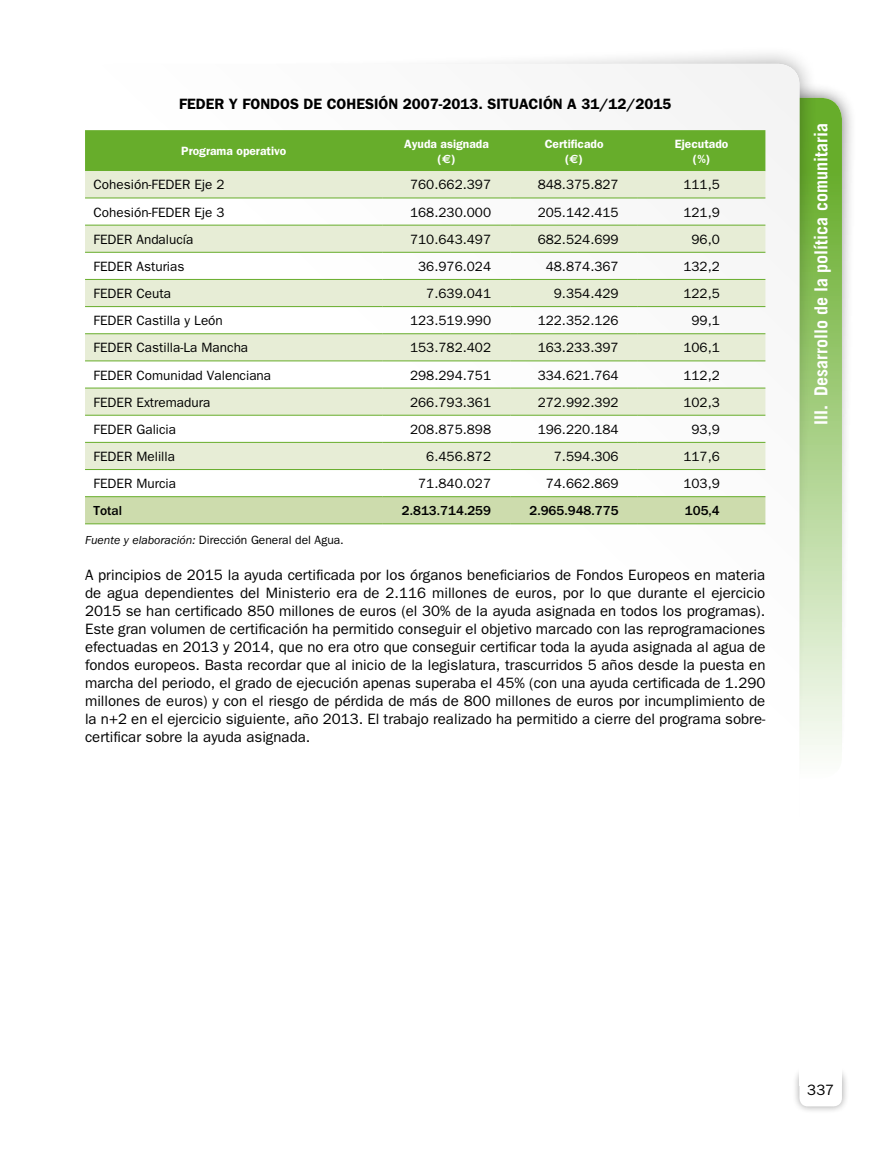
<style>
.page{position:relative;width:893px;height:1149px;background:#fff}
.page>*{position:absolute;margin:0;border:0;box-sizing:border-box;transform-origin:0 0}
.t1{font:700 18px "Trade Gothic";color:#fff}
.Texto_general{font:15px/18px "Franklin Gothic";color:#000;text-align:justify}
.Tit__Tabla_-_num{font:600 15px "Franklin Gothic";color:#000}
.Texto_tabla{font:13.5px "Franklin Gothic";color:#000}
.Texto_tabla_izda{font:13.5px "Franklin Gothic";color:#000}
.Texto_tabla-2{font:500 13.5px "Franklin Gothic";color:#000}
.Texto_tabla_izda-2{font:500 13.5px "Franklin Gothic";color:#000}
.Cabecera_tabla{font:600 12px "Franklin Gothic";color:#fff}
.Fuente_Grafico{font:12px "Franklin Gothic";color:#000}
.s1{font-family:"Euro Sans";font-weight:700}
.s2{font-style:italic}
</style>
<div class="page">
<div style="left:742px;top:82px;width:115px;height:691px;background:#000;opacity:.6"></div>
<div style="left:757px;top:98px;width:85px;height:680px;background:linear-gradient(to bottom,#59a517,#fbfdfa);border-radius:21px"></div>
<div style="left:150px;top:45px;width:668px;height:923px;background:#000;opacity:.4"></div>
<div style="left:85px;top:64px;width:714px;height:969px;background:#fff;border-radius:21px"></div>
<div style="left:792px;top:1064px;width:58px;height:49px;background:#000;opacity:.4"></div>
<div style="left:799px;top:1071px;width:43px;height:35px;background:#fff;border-radius:9px"></div>
<div style="left:799px;top:1063px;width:43px;height:21px;background:#fff"></div>
<div style="left:85px;top:130px;width:680px;height:41px;background:#67ad2b"></div>
<svg style="left:85px;top:171px;width:680px;height:298px;fill:#e7edd6"></svg>
<div style="left:85px;top:497px;width:680px;height:26px;background:#cddcad"></div>
<hr style="left:85px;top:197px;width:298px;height:1px;background:#67ad2b">
<hr style="left:383px;top:197px;width:127px;height:1px;background:#67ad2b">
<hr style="left:510px;top:197px;width:128px;height:1px;background:#67ad2b">
<hr style="left:638px;top:197px;width:127px;height:1px;background:#67ad2b">
<hr style="left:85px;top:225px;width:298px;height:1px;background:#67ad2b">
<hr style="left:383px;top:225px;width:127px;height:1px;background:#67ad2b">
<hr style="left:510px;top:225px;width:128px;height:1px;background:#67ad2b">
<hr style="left:638px;top:225px;width:127px;height:1px;background:#67ad2b">
<hr style="left:85px;top:252px;width:298px;height:1px;background:#67ad2b">
<hr style="left:383px;top:252px;width:127px;height:1px;background:#67ad2b">
<hr style="left:510px;top:252px;width:128px;height:1px;background:#67ad2b">
<hr style="left:638px;top:252px;width:127px;height:1px;background:#67ad2b">
<hr style="left:85px;top:279px;width:298px;height:1px;background:#67ad2b">
<hr style="left:383px;top:279px;width:127px;height:1px;background:#67ad2b">
<hr style="left:510px;top:279px;width:128px;height:1px;background:#67ad2b">
<hr style="left:638px;top:279px;width:127px;height:1px;background:#67ad2b">
<hr style="left:85px;top:306px;width:298px;height:1px;background:#67ad2b">
<hr style="left:383px;top:306px;width:127px;height:1px;background:#67ad2b">
<hr style="left:510px;top:306px;width:128px;height:1px;background:#67ad2b">
<hr style="left:638px;top:306px;width:127px;height:1px;background:#67ad2b">
<hr style="left:85px;top:333px;width:298px;height:1px;background:#67ad2b">
<hr style="left:383px;top:333px;width:127px;height:1px;background:#67ad2b">
<hr style="left:510px;top:333px;width:128px;height:1px;background:#67ad2b">
<hr style="left:638px;top:333px;width:127px;height:1px;background:#67ad2b">
<hr style="left:85px;top:360px;width:298px;height:1px;background:#67ad2b">
<hr style="left:383px;top:360px;width:127px;height:1px;background:#67ad2b">
<hr style="left:510px;top:360px;width:128px;height:1px;background:#67ad2b">
<hr style="left:638px;top:360px;width:127px;height:1px;background:#67ad2b">
<hr style="left:85px;top:387px;width:298px;height:1px;background:#67ad2b">
<hr style="left:383px;top:387px;width:127px;height:1px;background:#67ad2b">
<hr style="left:510px;top:387px;width:128px;height:1px;background:#67ad2b">
<hr style="left:638px;top:387px;width:127px;height:1px;background:#67ad2b">
<hr style="left:85px;top:414px;width:298px;height:1px;background:#67ad2b">
<hr style="left:383px;top:414px;width:127px;height:1px;background:#67ad2b">
<hr style="left:510px;top:414px;width:128px;height:1px;background:#67ad2b">
<hr style="left:638px;top:414px;width:127px;height:1px;background:#67ad2b">
<hr style="left:85px;top:442px;width:298px;height:1px;background:#67ad2b">
<hr style="left:383px;top:442px;width:127px;height:1px;background:#67ad2b">
<hr style="left:510px;top:442px;width:128px;height:1px;background:#67ad2b">
<hr style="left:638px;top:442px;width:127px;height:1px;background:#67ad2b">
<hr style="left:85px;top:469px;width:298px;height:1px;background:#67ad2b">
<hr style="left:383px;top:469px;width:127px;height:1px;background:#67ad2b">
<hr style="left:510px;top:469px;width:128px;height:1px;background:#67ad2b">
<hr style="left:638px;top:469px;width:127px;height:1px;background:#67ad2b">
<hr style="left:85px;top:496px;width:298px;height:1px;background:#67ad2b">
<hr style="left:383px;top:496px;width:127px;height:1px;background:#67ad2b">
<hr style="left:510px;top:496px;width:128px;height:1px;background:#67ad2b">
<hr style="left:638px;top:496px;width:127px;height:1px;background:#67ad2b">
<hr style="left:85px;top:523px;width:298px;height:1px;background:#67ad2b">
<hr style="left:383px;top:523px;width:127px;height:1px;background:#67ad2b">
<hr style="left:510px;top:523px;width:128px;height:1px;background:#67ad2b">
<hr style="left:638px;top:523px;width:127px;height:1px;background:#67ad2b">
<p class="Tit__Tabla_-_num" style="left:179px;top:95px;width:494px">FEDER Y FONDOS DE COHESIÓN 2007-2013. SITUACIÓN A 31/12/2015</p>
<p class="Cabecera_tabla" style="left:181px;top:144px;width:107px">Programa operativo</p>
<p class="Cabecera_tabla" style="left:545px;top:136px;width:60px">Certificado</p>
<p class="Cabecera_tabla" style="left:565px;top:151px;width:20px">(<span class="s1">€</span>)</p>
<p class="Cabecera_tabla" style="left:404px;top:136px;width:86px">Ayuda asignada</p>
<p class="Cabecera_tabla" style="left:437px;top:151px;width:20px">(<span class="s1">€</span>)</p>
<p class="Cabecera_tabla" style="left:675px;top:136px;width:55px">Ejecutado</p>
<p class="Cabecera_tabla" style="left:693px;top:151px;width:19px">(%)</p>
<p class="Texto_tabla_izda" style="left:94px;top:177px;width:132px">Cohesión-FEDER Eje 2</p>
<p class="Texto_tabla" style="left:410px;top:177px;width:82px">760.662.397</p>
<p class="Texto_tabla" style="left:538px;top:177px;width:82px">848.375.827</p>
<p class="Texto_tabla" style="left:683px;top:177px;width:38px">111,5</p>
<p class="Texto_tabla_izda" style="left:94px;top:204px;width:132px">Cohesión-FEDER Eje 3</p>
<p class="Texto_tabla" style="left:410px;top:204px;width:82px">168.230.000</p>
<p class="Texto_tabla" style="left:538px;top:204px;width:82px">205.142.415</p>
<p class="Texto_tabla" style="left:683px;top:204px;width:38px">121,9</p>
<p class="Texto_tabla_izda" style="left:94px;top:231px;width:101px">FEDER Andalucía</p>
<p class="Texto_tabla" style="left:410px;top:231px;width:82px">710.643.497</p>
<p class="Texto_tabla" style="left:538px;top:231px;width:82px">682.524.699</p>
<p class="Texto_tabla" style="left:691px;top:231px;width:30px">96,0</p>
<p class="Texto_tabla_izda" style="left:94px;top:258px;width:92px">FEDER Asturias</p>
<p class="Texto_tabla" style="left:418px;top:258px;width:74px">36.976.024</p>
<p class="Texto_tabla" style="left:546px;top:258px;width:74px">48.874.367</p>
<p class="Texto_tabla" style="left:683px;top:258px;width:38px">132,2</p>
<p class="Texto_tabla_izda" style="left:94px;top:286px;width:79px">FEDER Ceuta</p>
<p class="Texto_tabla" style="left:426px;top:286px;width:66px">7.639.041</p>
<p class="Texto_tabla" style="left:554px;top:286px;width:66px">9.354.429</p>
<p class="Texto_tabla" style="left:683px;top:286px;width:38px">122,5</p>
<p class="Texto_tabla_izda" style="left:94px;top:313px;width:131px">FEDER Castilla y León</p>
<p class="Texto_tabla" style="left:410px;top:313px;width:82px">123.519.990</p>
<p class="Texto_tabla" style="left:538px;top:313px;width:82px">122.352.126</p>
<p class="Texto_tabla" style="left:691px;top:313px;width:30px">99,1</p>
<p class="Texto_tabla_izda" style="left:94px;top:340px;width:156px">FEDER Castilla-La Mancha</p>
<p class="Texto_tabla" style="left:410px;top:340px;width:82px">153.782.402</p>
<p class="Texto_tabla" style="left:538px;top:340px;width:82px">163.233.397</p>
<p class="Texto_tabla" style="left:683px;top:340px;width:38px">106,1</p>
<p class="Texto_tabla_izda" style="left:94px;top:367px;width:179px">FEDER Comunidad Valenciana</p>
<p class="Texto_tabla" style="left:410px;top:367px;width:82px">298.294.751</p>
<p class="Texto_tabla" style="left:538px;top:367px;width:82px">334.621.764</p>
<p class="Texto_tabla" style="left:683px;top:367px;width:38px">112,2</p>
<p class="Texto_tabla_izda" style="left:94px;top:394px;width:118px">FEDER Extremadura</p>
<p class="Texto_tabla" style="left:410px;top:394px;width:82px">266.793.361</p>
<p class="Texto_tabla" style="left:538px;top:394px;width:82px">272.992.392</p>
<p class="Texto_tabla" style="left:683px;top:394px;width:38px">102,3</p>
<p class="Texto_tabla_izda" style="left:94px;top:421px;width:84px">FEDER Galicia</p>
<p class="Texto_tabla" style="left:410px;top:421px;width:82px">208.875.898</p>
<p class="Texto_tabla" style="left:538px;top:421px;width:82px">196.220.184</p>
<p class="Texto_tabla" style="left:691px;top:421px;width:30px">93,9</p>
<p class="Texto_tabla_izda" style="left:94px;top:448px;width:83px">FEDER Melilla</p>
<p class="Texto_tabla" style="left:426px;top:448px;width:66px">6.456.872</p>
<p class="Texto_tabla" style="left:554px;top:448px;width:66px">7.594.306</p>
<p class="Texto_tabla" style="left:683px;top:448px;width:38px">117,6</p>
<p class="Texto_tabla_izda" style="left:94px;top:475px;width:84px">FEDER Murcia</p>
<p class="Texto_tabla" style="left:418px;top:475px;width:74px">71.840.027</p>
<p class="Texto_tabla" style="left:546px;top:475px;width:74px">74.662.869</p>
<p class="Texto_tabla" style="left:683px;top:475px;width:38px">103,9</p>
<p class="Texto_tabla_izda-2" style="left:94px;top:503px;width:30px">Total</p>
<p class="Texto_tabla-2" style="left:402px;top:503px;width:91px">2.813.714.259</p>
<p class="Texto_tabla-2" style="left:529px;top:503px;width:91px">2.965.948.775</p>
<p class="Texto_tabla-2" style="left:685px;top:503px;width:37px">105,4</p>
<p class="Fuente_Grafico" style="left:85px;top:532px;width:260px"><span class="s2">Fuente y elaboración:</span> Dirección General del Agua.</p>
<p class="Texto_general" style="left:85px;top:565px;width:682px">A principios de 2015 la ayuda certificada por los órganos beneficiarios de Fondos Europeos en materia de agua dependientes del Ministerio era de 2.116 millones de euros, por lo que durante el ejercicio 2015 se han certificado 850 millones de euros (el 30% de la ayuda asignada en todos los programas).<br>Este gran volumen de certificación ha permitido conseguir el objetivo marcado con las reprogramaciones efectuadas en 2013 y 2014, que no era otro que conseguir certificar toda la ayuda asignada al agua de fondos europeos. Basta recordar que al inicio de la legislatura, trascurridos 5 años desde la puesta en marcha del periodo, el grado de ejecución apenas superaba el 45% (con una ayuda certificada de 1.290 millones de euros) y con el riesgo de pérdida de más de 800 millones de euros por incumplimiento de la n+2 en el ejercicio siguiente, año 2013. El trabajo realizado ha permitido a cierre del programa sobre&shy;certificar sobre la ayuda asignada.</p>
<p class="t1" style="left:810px;top:424px;width:303px;rotate:-90deg">III. Desarrollo de la política comunitaria</p>
<p class="Texto_general" style="left:807px;top:1080px;width:28px">337</p>
</div>
